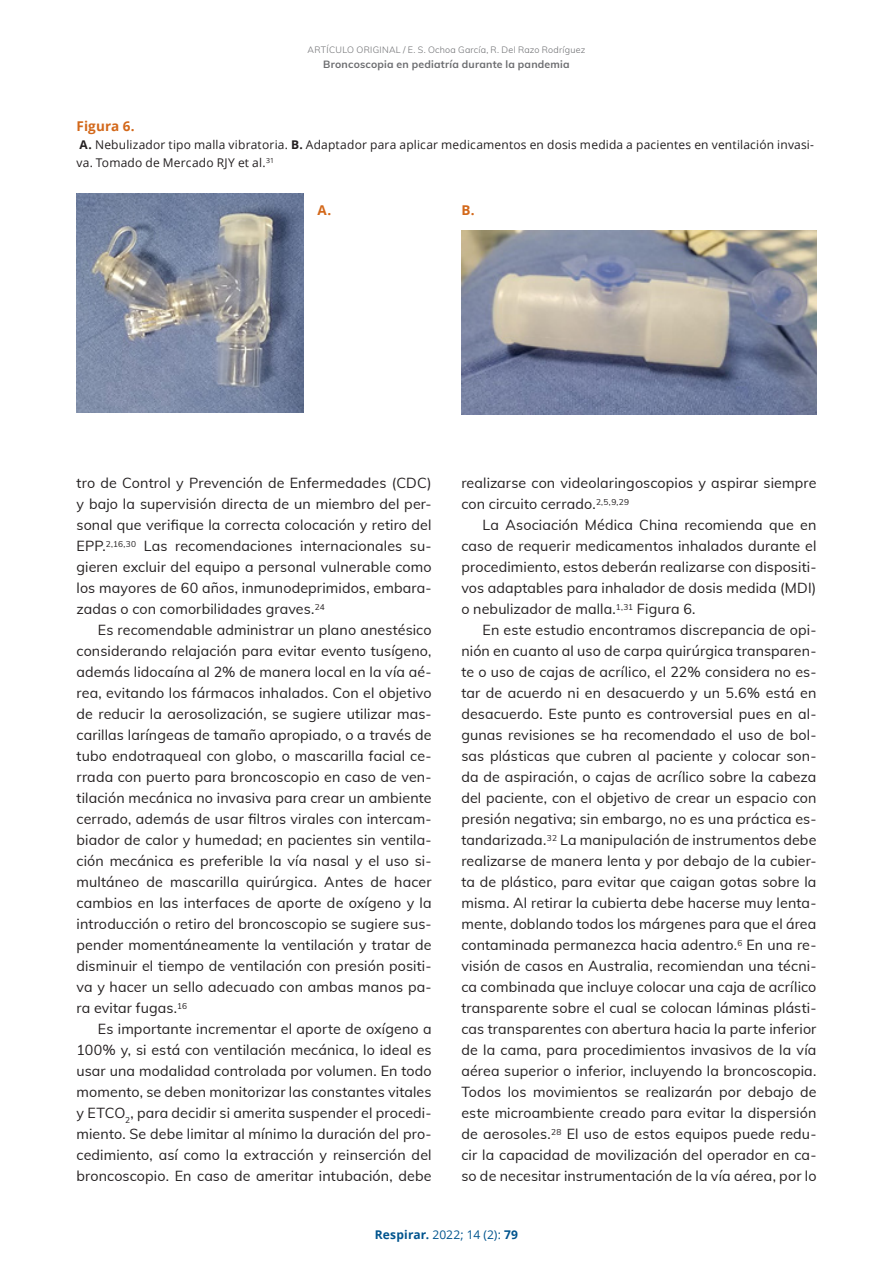
<style>
.page{position:relative;width:893px;height:1263px;background:#fff}
.page>*{position:absolute;margin:0;border:0;box-sizing:border-box;transform-origin:0 0}
.normal_seco{font:14.25px/21px "Muli";letter-spacing:.01em;color:#231f20;text-align:justify}
.tabla_1_tit{font:700 13.5px "Open Sans";letter-spacing:.005em;color:#d3681a}
.tabla_texto1{font:12px/18px "Open Sans";letter-spacing:.015em;color:#231f20}
.t1{font:700 12px "Open Sans";letter-spacing:.015em;color:#00548e}
.t2{font:700 10.5px "Muli";letter-spacing:.02em;color:#6c6d70}
.t3{font:300 9px "Muli";letter-spacing:.025em;color:#6c6d70}
.s1{font-weight:700}
.s2{font-weight:400}
</style>
<div class="page">
<img style="left:77px;top:194px;width:227px;height:218px">
<img style="left:461px;top:231px;width:356px;height:183px">
<p class="t3" style="left:308px;top:43px;width:279px">ARTÍCULO ORIGINAL / E. S. Ochoa García, R. Del Razo Rodríguez</p>
<p class="t2" style="left:323px;top:56px;width:248px">Broncoscopia en pediatría durante la pandemia</p>
<p class="tabla_1_tit" style="left:77px;top:117px;width:60px">Figura 6.</p>
<p class="tabla_texto1" style="left:77px;top:136px;width:739px"><span class="s1">A.</span> Nebulizador tipo malla vibratoria. <span class="s1">B.</span> Adaptador para aplicar medicamentos en dosis medida a pacientes en ventilación invasi&shy;va. Tomado de Mercado RJY et al.<sup>31</sup></p>
<p class="tabla_1_tit" style="left:317px;top:201px;width:15px">A.</p>
<p class="tabla_1_tit" style="left:461px;top:201px;width:15px">B.</p>
<p class="normal_seco" style="left:77px;top:472px;width:357px">tro de Control y Prevención de Enfermedades (CDC) y bajo la supervisión directa de un miembro del per&shy;sonal que verifique la correcta colocación y retiro del EPP.<sup>2,16,30</sup> Las recomendaciones internacionales su&shy;gieren excluir del equipo a personal vulnerable como los mayores de 60 años, inmunodeprimidos, embara&shy;zadas o con comorbilidades graves.<sup>24</sup></p>
<p class="normal_seco" style="left:77px;top:619px;width:357px;text-indent:21px">Es recomendable administrar un plano anestésico considerando relajación para evitar evento tusígeno, además lidocaína al 2% de manera local en la vía aé&shy;rea, evitando los fármacos inhalados. Con el objetivo de reducir la aerosolización, se sugiere utilizar mas&shy;carillas laríngeas de tamaño apropiado, o a través de tubo endotraqueal con globo, o mascarilla facial ce&shy;rrada con puerto para broncoscopio en caso de ven&shy;tilación mecánica no invasiva para crear un ambiente cerrado, además de usar filtros virales con intercam&shy;biador de calor y humedad; en pacientes sin ventila&shy;ción mecánica es preferible la vía nasal y el uso si&shy;multáneo de mascarilla quirúrgica. Antes de hacer cambios en las interfaces de aporte de oxígeno y la introducción o retiro del broncoscopio se sugiere sus&shy;pender momentáneamente la ventilación y tratar de disminuir el tiempo de ventilación con presión positi&shy;va y hacer un sello adecuado con ambas manos pa&shy;ra evitar fugas.<sup>16</sup></p>
<p class="normal_seco" style="left:77px;top:1018px;width:357px;text-indent:21px">Es importante incrementar el aporte de oxígeno a 100% y, si está con ventilación mecánica, lo ideal es usar una modalidad controlada por volumen. En todo momento, se deben monitorizar las constantes vitales y ETCO<sub>2</sub>, para decidir si amerita suspender el procedi&shy;miento. Se debe limitar al mínimo la duración del pro&shy;cedimiento, así como la extracción y reinserción del broncoscopio. En caso de ameritar intubación, debe</p>
<p class="normal_seco" style="left:461px;top:472px;width:357px">realizarse con videolaringoscopios y aspirar siempre con circuito cerrado.<sup>2,5,9,29</sup></p>
<p class="normal_seco" style="left:461px;top:514px;width:357px;text-indent:21px">La Asociación Médica China recomienda que en caso de requerir medicamentos inhalados durante el procedimiento, estos deberán realizarse con dispositi&shy;vos adaptables para inhalador de dosis medida (MDI) o nebulizador de malla.<sup>1,31</sup> Figura 6.</p>
<p class="normal_seco" style="left:461px;top:619px;width:357px;text-indent:21px">En este estudio encontramos discrepancia de opi&shy;nión en cuanto al uso de carpa quirúrgica transparen&shy;te o uso de cajas de acrílico, el 22% considera no es&shy;tar de acuerdo ni en desacuerdo y un 5.6% está en desacuerdo. Este punto es controversial pues en al&shy;gunas revisiones se ha recomendado el uso de bol&shy;sas plásticas que cubren al paciente y colocar son&shy;da de aspiración, o cajas de acrílico sobre la cabeza del paciente, con el objetivo de crear un espacio con presión negativa; sin embargo, no es una práctica es&shy;tandarizada.<sup>32</sup> La manipulación de instrumentos debe realizarse de manera lenta y por debajo de la cubier&shy;ta de plástico, para evitar que caigan gotas sobre la misma. Al retirar la cubierta debe hacerse muy lenta&shy;mente, doblando todos los márgenes para que el área contaminada permanezca hacia adentro.<sup>6</sup> En una re&shy;visión de casos en Australia, recomiendan una técni&shy;ca combinada que incluye colocar una caja de acrílico transparente sobre el cual se colocan láminas plásti&shy;cas transparentes con abertura hacia la parte inferior de la cama, para procedimientos invasivos de la vía aérea superior o inferior, incluyendo la broncoscopia.<br>Todos los movimientos se realizarán por debajo de este microambiente creado para evitar la dispersión de aerosoles.<sup>28</sup> El uso de estos equipos puede redu&shy;cir la capacidad de movilización del operador en ca&shy;so de necesitar instrumentación de la vía aérea, por lo</p>
<p class="t1" style="left:375px;top:1226px;width:145px">Respirar. <span class="s2">2022; 14 (2):</span> 79</p>
</div>
